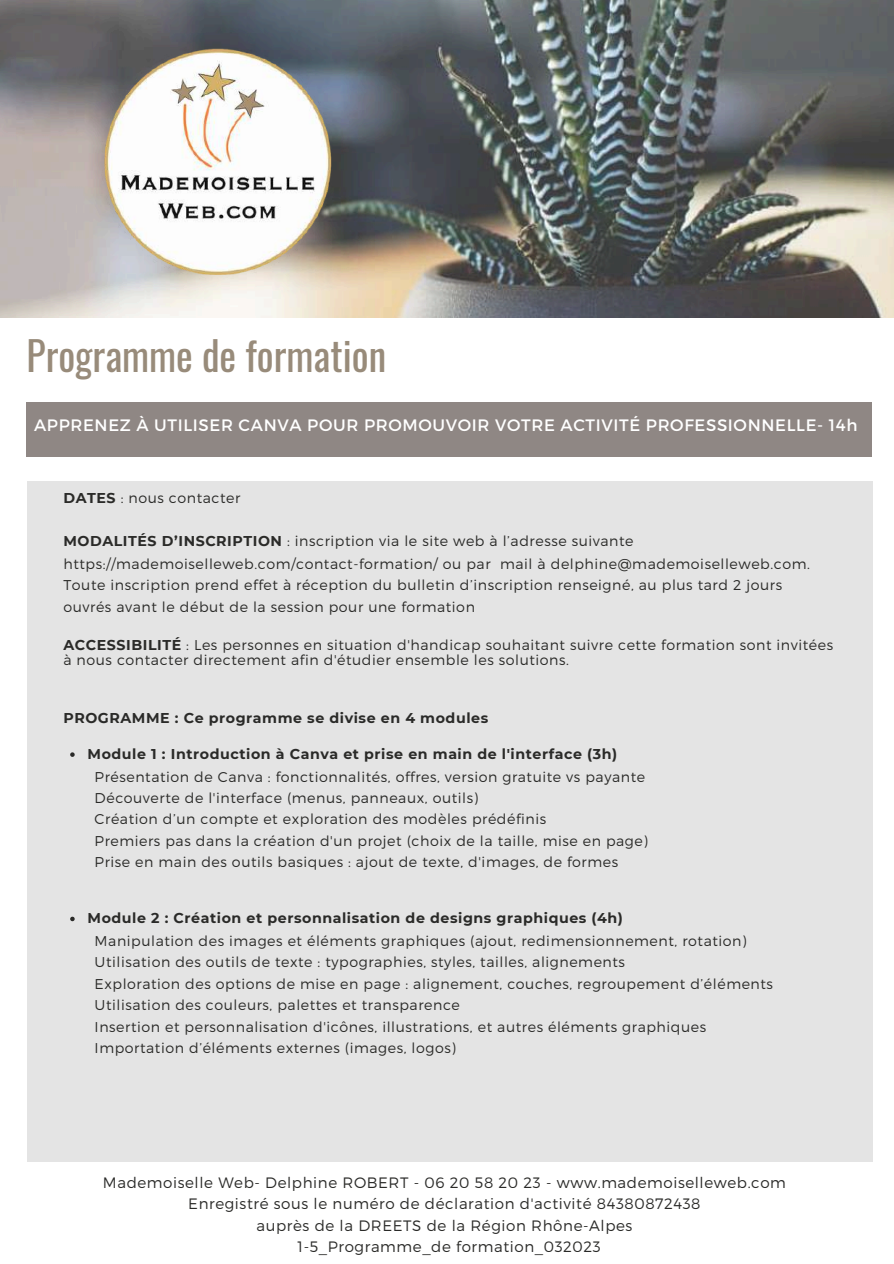
<style>
.page{position:relative;width:894px;height:1264px;background:#fff}
.page>*{position:absolute;margin:0;border:0;box-sizing:border-box;transform-origin:0 0}
.t1{font:39.75px "Oswald";color:#988b7a}
.t2{font:16.5px "Montserrat";letter-spacing:.04em;color:#fff}
.t3{font:300 15px "Montserrat";letter-spacing:.04em;color:#2a2a28}
.t4{font:300 14.25px/21.3px "Montserrat";letter-spacing:.04em;color:#2a2a28}
.t5{font:700 14.25px "Montserrat";letter-spacing:.04em;color:#2a2a28}
.s1{font-weight:700}
</style>
<div class="page">
<div style="left:27px;top:481px;width:844px;height:681px;background:#e4e4e4"></div>
<img style="left:0;top:0;width:893px;height:317px">
<img style="left:89px;top:43px;width:249px;height:236px">
<svg style="left:70px;top:752px;width:5px;height:5px"></svg>
<svg style="left:70px;top:916px;width:5px;height:5px"></svg>
<div style="left:27px;top:402px;width:844px;height:54px;background:#8f8784"></div>
<h1 class="t1" style="left:27px;top:324px;width:361px">Programme de formation</h1>
<p class="t2" style="left:34px;top:414px;width:824px">APPRENEZ À UTILISER CANVA POUR PROMOUVOIR VOTRE ACTIVITÉ PROFESSIONNELLE- 14h</p>
<p class="t4" style="left:63px;top:486px;width:178px"><span class="s1">DATES</span> : nous contacter</p>
<p class="t4" style="left:63px;top:529px;width:747px;line-height:21.8px"><span class="s1">MODALITÉS D’INSCRIPTION</span> : inscription via le site web à l’adresse suivante https://mademoiselleweb.com/contact-formation/ ou par mail à delphine@mademoiselleweb.com.<br>Toute inscription prend effet à réception du bulletin d’inscription renseigné, au plus tard 2 jours ouvrés avant le début de la session pour une formation</p>
<p class="t4" style="left:63px;top:636px;width:771px;line-height:14.7px"><span class="s1">ACCESSIBILITÉ</span> : Les personnes en situation d'handicap souhaitant suivre cette formation sont invitées à nous contacter directement afin d'étudier ensemble les solutions.</p>
<p class="t5" style="left:63px;top:709px;width:426px">PROGRAMME : Ce programme se divise en 4 modules</p>
<p class="t5" style="left:88px;top:745px;width:531px">Module 1 : Introduction à Canva et prise en main de l'interface (3h)</p>
<p class="t4" style="left:95px;top:765px;width:554px">Présentation de Canva : fonctionnalités, offres, version gratuite vs payante Découverte de l'interface (menus, panneaux, outils)<br>Création d’un compte et exploration des modèles prédéfinis<br>Premiers pas dans la création d'un projet (choix de la taille, mise en page)<br>Prise en main des outils basiques : ajout de texte, d'images, de formes</p>
<p class="t5" style="left:88px;top:909px;width:537px">Module 2 : Création et personnalisation de designs graphiques (4h)</p>
<p class="t4" style="left:95px;top:929px;width:679px">Manipulation des images et éléments graphiques (ajout, redimensionnement, rotation)<br>Utilisation des outils de texte : typographies, styles, tailles, alignements<br>Exploration des options de mise en page : alignement, couches, regroupement d’éléments Utilisation des couleurs, palettes et transparence<br>Insertion et personnalisation d'icônes, illustrations, et autres éléments graphiques Importation d’éléments externes (images, logos)</p>
<p class="t3" style="left:103px;top:1172px;width:684px">Mademoiselle Web- Delphine ROBERT - 06 20 58 20 23 - www.mademoiselleweb.com</p>
<p class="t3" style="left:188px;top:1194px;width:513px">Enregistré sous le numéro de déclaration d'activité 84380872438</p>
<p class="t3" style="left:256px;top:1215px;width:377px">auprès de la DREETS de la Région Rhône-Alpes</p>
<p class="t3" style="left:297px;top:1236px;width:304px">1-5_Programme_de formation_032023</p>
</div>
